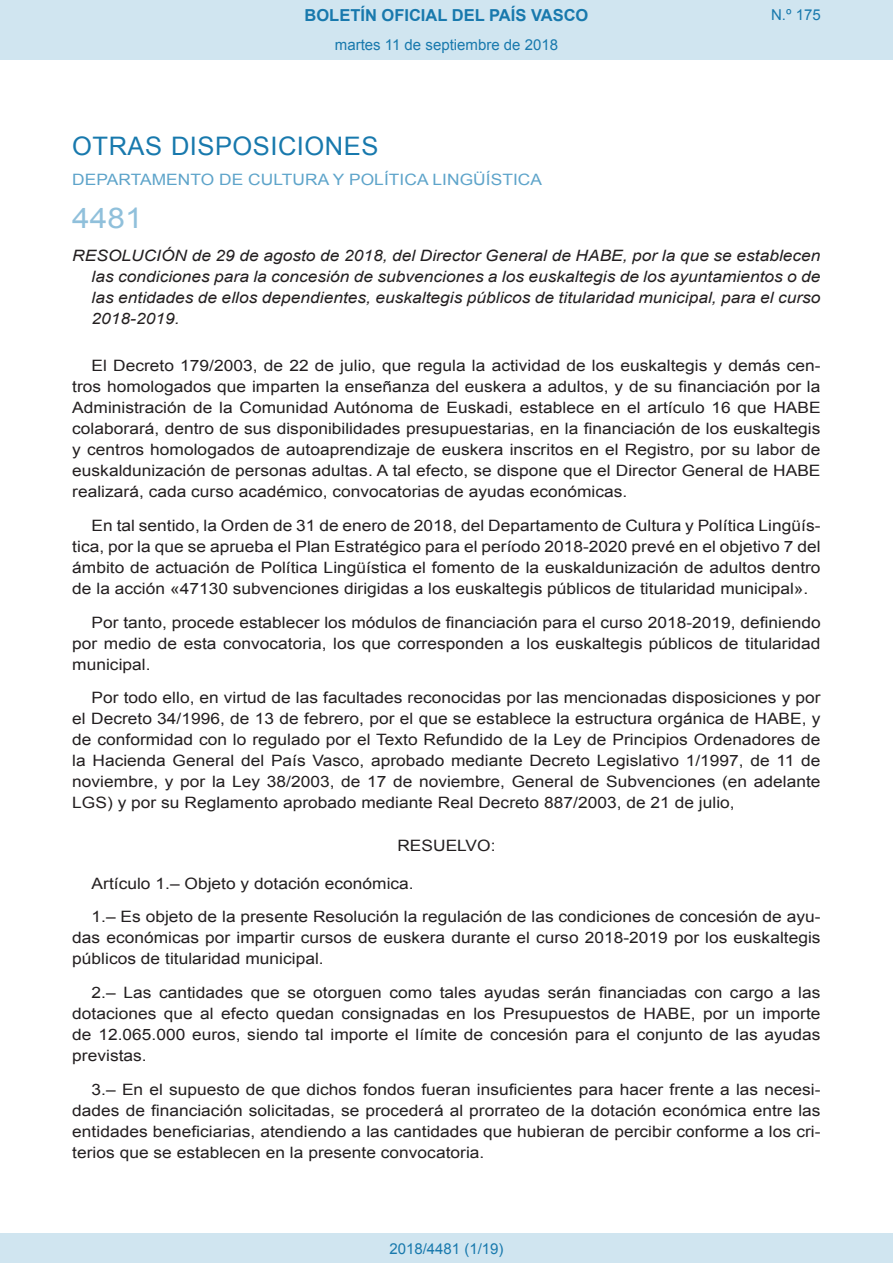
<style>
.page{position:relative;width:893px;height:1263px;background:#fff}
.page>*{position:absolute;margin:0;border:0;box-sizing:border-box;transform-origin:0 0}
.BOPVOrden{font:28.5px "Arial";color:#90c0db;scale:1.11 1}
.BOPVSeccion{font:25.5px "Arial";letter-spacing:.02em;color:#1879ad}
.t1{font:700 16.5px "Arial";color:#1879ad}
.BOPVDetalle{font:15.6px/21px "Arial";color:#231f20;text-align:justify;scale:1.11 1}
.BOPVTitulo{font:italic 15.6px/21px "Arial";color:#231f20;text-align:justify;scale:1.11 1}
.BOPVOrganismo{font:15.6px "Arial";letter-spacing:.005em;color:#5ea4ca;scale:1.11 1}
.BOPVClave{font:15.6px "Arial";color:#231f20;scale:1.11 1}
.Paginacion_Centro{font:15px "Arial";color:#1879ad}
</style>
<div class="page">
<div style="left:0;top:0;width:893px;height:60px;background:#d0e5f0"></div>
<div style="left:0;top:1233px;width:893px;height:30px;background:#d0e5f0"></div>
<p class="t1" style="left:305px;top:4px;width:285px">BOLETÍN OFICIAL DEL PAÍS VASCO</p>
<p class="Paginacion_Centro" style="left:335px;top:35px;width:225px">martes 11 de septiembre de 2018</p>
<p class="Paginacion_Centro" style="left:771px;top:5px;width:51px">N.º 175</p>
<p class="BOPVSeccion" style="left:72px;top:129px;width:308px">OTRAS DISPOSICIONES</p>
<p class="BOPVOrganismo" style="left:72px;top:169px;width:425px">DEPARTAMENTO DE CULTURA Y POLÍTICA LINGÜÍSTICA</p>
<p class="BOPVOrden" style="left:72px;top:199px;width:65px">4481</p>
<p class="BOPVTitulo" style="left:92px;top:246px;width:658px;text-indent:-19px">RESOLUCIÓN de 29 de agosto de 2018, del Director General de HABE, por la que se establecen las condiciones para la concesión de subvenciones a los euskaltegis de los ayuntamientos o de las entidades de ellos dependientes, euskaltegis públicos de titularidad municipal, para el curso 2018-2019.</p>
<p class="BOPVDetalle" style="left:72px;top:355px;width:676px;text-indent:19px">El Decreto 179/2003, de 22 de julio, que regula la actividad de los euskaltegis y demás cen&shy;tros homologados que imparten la enseñanza del euskera a adultos, y de su financiación por la Administración de la Comunidad Autónoma de Euskadi, establece en el artículo 16 que HABE colaborará, dentro de sus disponibilidades presupuestarias, en la financiación de los euskaltegis y centros homologados de autoaprendizaje de euskera inscritos en el Registro, por su labor de euskaldunización de personas adultas. A tal efecto, se dispone que el Director General de HABE realizará, cada curso académico, convocatorias de ayudas económicas.</p>
<p class="BOPVDetalle" style="left:72px;top:515px;width:676px;text-indent:19px">En tal sentido, la Orden de 31 de enero de 2018, del Departamento de Cultura y Política Lingüís&shy;tica, por la que se aprueba el Plan Estratégico para el período 2018-2020 prevé en el objetivo 7 del ámbito de actuación de Política Lingüística el fomento de la euskaldunización de adultos dentro de la acción «47130 subvenciones dirigidas a los euskaltegis públicos de titularidad municipal».</p>
<p class="BOPVDetalle" style="left:72px;top:612px;width:676px;text-indent:19px">Por tanto, procede establecer los módulos de financiación para el curso 2018-2019, definiendo por medio de esta convocatoria, los que corresponden a los euskaltegis públicos de titularidad municipal.</p>
<p class="BOPVDetalle" style="left:72px;top:687px;width:676px;text-indent:19px">Por todo ello, en virtud de las facultades reconocidas por las mencionadas disposiciones y por el Decreto 34/1996, de 13 de febrero, por el que se establece la estructura orgánica de HABE, y de conformidad con lo regulado por el Texto Refundido de la Ley de Principios Ordenadores de la Hacienda General del País Vasco, aprobado mediante Decreto Legislativo 1/1997, de 11 de noviembre, y por la Ley 38/2003, de 17 de noviembre, General de Subvenciones (en adelante LGS) y por su Reglamento aprobado mediante Real Decreto 887/2003, de 21 de julio,</p>
<p class="BOPVClave" style="left:397px;top:835px;width:90px">RESUELVO:</p>
<p class="BOPVDetalle" style="left:92px;top:873px;width:292px">Artículo 1.– Objeto y dotación económica.</p>
<p class="BOPVDetalle" style="left:72px;top:906px;width:676px;text-indent:19px">1.– Es objeto de la presente Resolución la regulación de las condiciones de concesión de ayu&shy;das económicas por impartir cursos de euskera durante el curso 2018-2019 por los euskaltegis públicos de titularidad municipal.</p>
<p class="BOPVDetalle" style="left:72px;top:982px;width:676px;text-indent:19px">2.– Las cantidades que se otorguen como tales ayudas serán financiadas con cargo a las dotaciones que al efecto quedan consignadas en los Presupuestos de HABE, por un importe de 12.065.000 euros, siendo tal importe el límite de concesión para el conjunto de las ayudas previstas.</p>
<p class="BOPVDetalle" style="left:72px;top:1079px;width:676px;text-indent:19px">3.– En el supuesto de que dichos fondos fueran insuficientes para hacer frente a las necesi&shy;dades de financiación solicitadas, se procederá al prorrateo de la dotación económica entre las entidades beneficiarias, atendiendo a las cantidades que hubieran de percibir conforme a los cri&shy;terios que se establecen en la presente convocatoria.</p>
<p class="Paginacion_Centro" style="left:389px;top:1238px;width:116px">2018/4481 (1/19)</p>
</div>
